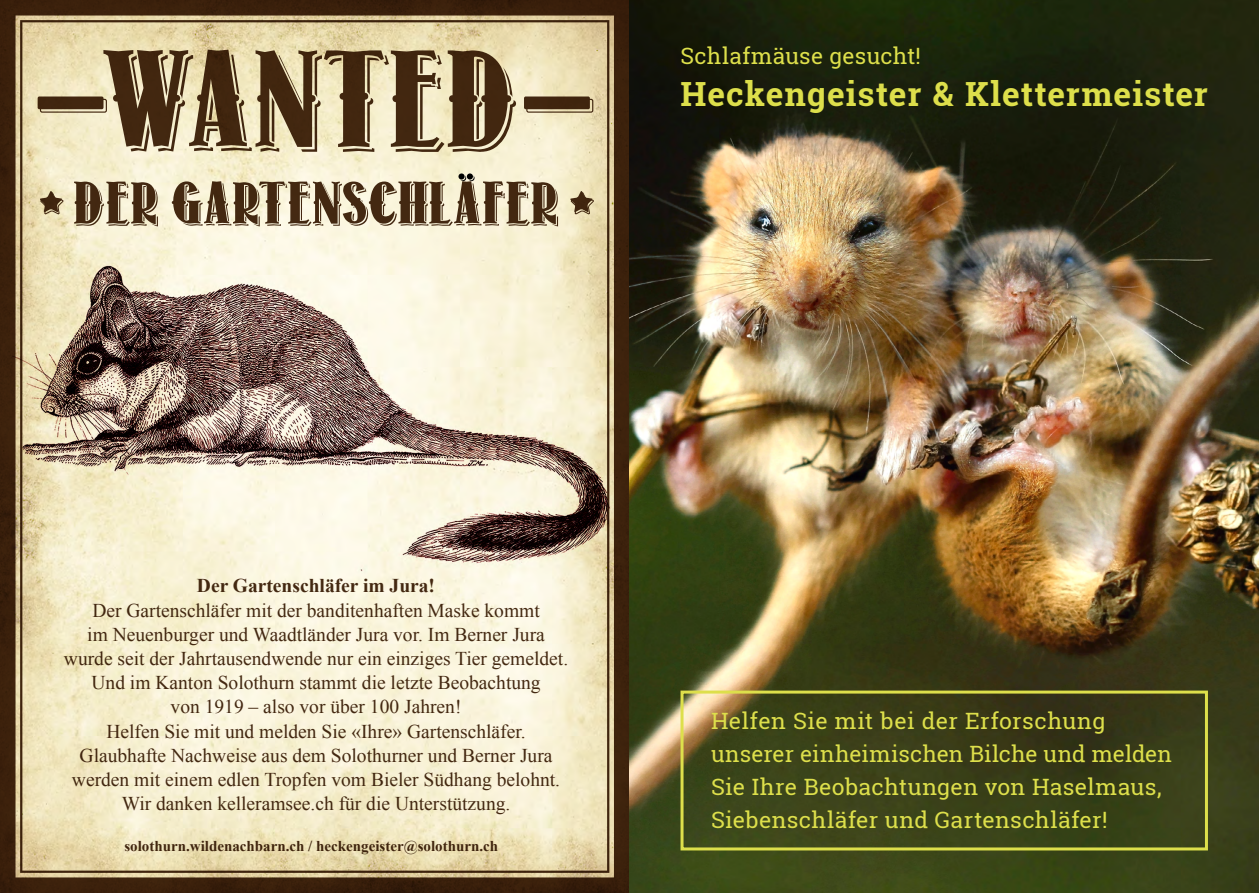
<style>
.page{position:relative;width:1259px;height:893px;background:#fff}
.page>*{position:absolute;margin:0;border:0;box-sizing:border-box;transform-origin:0 0}
.t1{font:700 33.3px "Roboto Slab";letter-spacing:.03em;color:#dddf4b}
.t2{font:22.5px/33px "Roboto Slab";letter-spacing:.01em;color:#dddf4b}
.t3{font:19.5px/24.2px "Times New Roman";color:#452a14;text-align:center}
.t4{font:700 19.5px "Times New Roman";color:#452a14}
.t5{font:700 15px "Times New Roman";color:#452a14}
</style>
<div class="page">
<img style="left:629px;top:0;width:630px;height:893px">
<svg style="left:0;top:0;width:629px;height:893px;background:#5f472c"></svg>
<svg style="left:20px;top:20px;width:589px;height:853px;background:#dfd4ba"></svg>
<svg style="left:103px;top:50px;width:413px;height:102px;background:#948164"></svg>
<svg style="left:74px;top:182px;width:84px;height:44px;background:#8e7b62"></svg>
<svg style="left:172px;top:173px;width:386px;height:53px;background:#a7987f"></svg>
<svg style="left:570px;top:191px;width:24px;height:24px"></svg>
<svg style="left:39px;top:191px;width:25px;height:24px"></svg>
<div style="left:38px;top:97px;width:65px;height:12px;background:#452a14;border-radius:2px"></div>
<div style="left:40px;top:99px;width:67px;height:14px;border:1px solid #452a14;border-radius:2px"></div>
<div style="left:524px;top:97px;width:66px;height:12px;background:#452a14;border-radius:2px"></div>
<div style="left:526px;top:99px;width:67px;height:14px;border:1px solid #452a14;border-radius:2px"></div>
<div style="left:680px;top:691px;width:528px;height:159px;border:3px solid #dddf4b"></div>
<p class="t2" style="left:680px;top:39px;width:242px">Schlafmäuse gesucht!</p>
<h1 class="t1" style="left:680px;top:71px;width:529px">Heckengeister &amp; Klettermeister</h1>
<p class="t4" style="left:197px;top:572px;width:240px">Der Gartenschläfer im Jura!</p>
<p class="t3" style="left:64px;top:598px;width:506px">Der Gartenschläfer mit der banditenhaften Maske kommt<br>im Neuenburger und Waadtländer Jura vor. Im Berner Jura wurde seit der Jahrtausendwende nur ein einziges Tier gemeldet.<br>Und im Kanton Solothurn stammt die letzte Beobachtung<br>von 1919 – also vor über 100 Jahren!<br>Helfen Sie mit und melden Sie «Ihre» Gartenschläfer.<br>Glaubhafte Nachweise aus dem Solothurner und Berner Jura werden mit einem edlen Tropfen vom Bieler Südhang belohnt.<br>Wir danken kelleramsee.ch für die Unterstützung.</p>
<p class="t5" style="left:124px;top:835px;width:375px">solothurn.wildenachbarn.ch / heckengeister@solothurn.ch</p>
<p class="t2" style="left:711px;top:705px;width:462px">Helfen Sie mit bei der Erforschung unserer einheimischen Bilche und melden Sie Ihre Beobachtungen von Haselmaus, Siebenschläfer und Gartenschläfer!</p>
</div>
